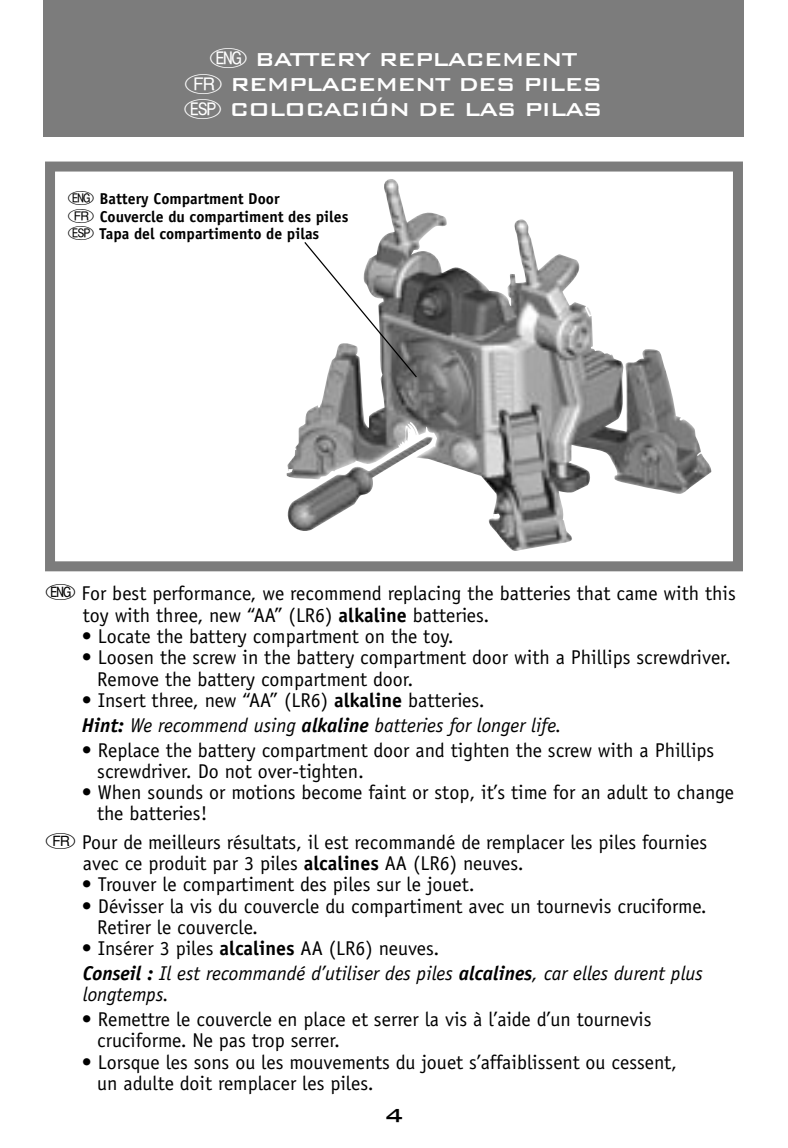
<style>
.page{position:relative;width:788px;height:1148px;background:#fff}
.page>*{position:absolute;margin:0;border:0;box-sizing:border-box;transform-origin:0 0}
.t1{font:500 25px "Bank Gothic BT";letter-spacing:-.05em;color:#fff}
.t2{font:500 25px "Bank Gothic BT";color:#000}
.Bullet_copy{font:20px/21.2px "Officina Sans";color:#000}
.Bullet_copy-2{font:italic 20px/21.2px "Officina Sans";color:#000}
.Callouts{font:700 15.75px "Officina Sans";color:#000}
.s1{font-family:"Ovalfont";font-weight:400}
.s2{font-family:"Ovalfont";font-weight:400;font-size:17.5px}
.s3{font-family:"Ovalfont"}
.s4{font-weight:700}
</style>
<div class="page">
<img style="left:321px;top:218px;width:390px;height:333px">
<div style="left:45px;top:161px;width:698px;height:410px;border:10px solid #7c7c7c"></div>
<div style="left:44px;top:0;width:699px;height:137px;background:#7c7c7c"></div>
<svg style="left:304px;top:240px;width:144px;height:139px"></svg>
<p class="t1" style="left:209px;top:46px;width:369px"><span class="s1">E</span> BATTERY REPLACEMENT</p>
<p class="t1" style="left:184px;top:71px;width:420px"><span class="s1">F</span> REMPLACEMENT DES PILES</p>
<p class="t1" style="left:183px;top:96px;width:420px"><span class="s1">S</span> COLOCACIÓN DE LAS PILAS</p>
<p class="Callouts" style="left:68px;top:189px;width:213px"><span class="s2">E</span> Battery Compartment Door</p>
<p class="Callouts" style="left:68px;top:206px;width:282px"><span class="s2">F</span> Couvercle du compartiment des piles</p>
<p class="Callouts" style="left:68px;top:224px;width:253px"><span class="s2">S</span> Tapa del compartimento de pilas</p>
<p class="Bullet_copy" style="left:83px;top:583px;width:654px;text-indent:-38px"><span class="s3">E</span> For best performance, we recommend replacing the batteries that came with this toy with three, new “AA” (LR6) <span class="s4">alkaline</span> batteries.</p>
<p class="Bullet_copy" style="left:82px;top:625px;width:373px">• Locate the battery compartment on the toy.</p>
<p class="Bullet_copy" style="left:97px;top:647px;width:635px;text-indent:-15px">• Loosen the screw in the battery compartment door with a Phillips screwdriver.<br>Remove the battery compartment door.</p>
<p class="Bullet_copy" style="left:82px;top:689px;width:404px">• Insert three, new “AA” (LR6) <span class="s4">alkaline</span> batteries.</p>
<p class="Bullet_copy-2" style="left:82px;top:714px;width:481px"><span class="s4">Hint:</span> We recommend using <span class="s4">alkaline</span> batteries for longer life.</p>
<p class="Bullet_copy" style="left:97px;top:739px;width:618px;text-indent:-15px">• Replace the battery compartment door and tighten the screw with a Phillips screwdriver. Do not over-tighten.</p>
<p class="Bullet_copy" style="left:97px;top:781px;width:638px;text-indent:-15px">• When sounds or motions become faint or stop, it’s time for an adult to change the batteries!</p>
<p class="Bullet_copy" style="left:83px;top:831px;width:625px;text-indent:-38px"><span class="s3">F</span> Pour de meilleurs résultats, il est recommandé de remplacer les piles fournies avec ce produit par 3 piles <span class="s4">alcalines</span> AA (LR6) neuves.</p>
<p class="Bullet_copy" style="left:82px;top:874px;width:394px">• Trouver le compartiment des piles sur le jouet.</p>
<p class="Bullet_copy" style="left:97px;top:895px;width:611px;text-indent:-15px">• Dévisser la vis du couvercle du compartiment avec un tournevis cruciforme.<br>Retirer le couvercle.</p>
<p class="Bullet_copy" style="left:82px;top:937px;width:359px">• Insérer 3 piles <span class="s4">alcalines</span> AA (LR6) neuves.</p>
<p class="Bullet_copy-2" style="left:83px;top:962px;width:621px"><span class="s4">Conseil :</span> Il est recommandé d’utiliser des piles <span class="s4">alcalines</span>, car elles durent plus longtemps.</p>
<p class="Bullet_copy" style="left:97px;top:1008px;width:555px;text-indent:-15px">• Remettre le couvercle en place et serrer la vis à l’aide d’un tournevis cruciforme. Ne pas trop serrer.</p>
<p class="Bullet_copy" style="left:97px;top:1051px;width:581px;text-indent:-15px">• Lorsque les sons ou les mouvements du jouet s’affaiblissent ou cessent, un adulte doit remplacer les piles.</p>
<p class="t2" style="left:384px;top:1102px;width:21px">4</p>
</div>
